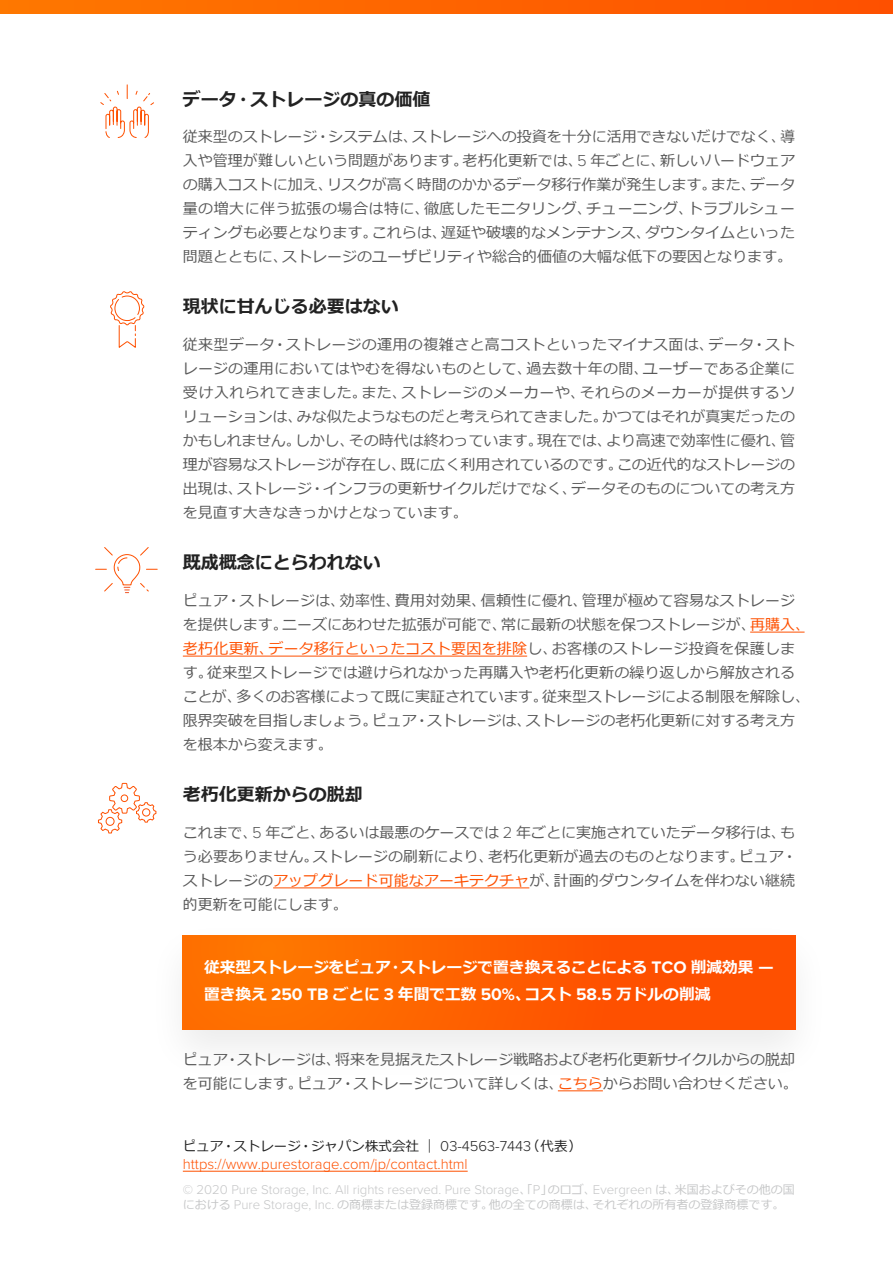
<style>
.page{position:relative;width:893px;height:1263px;background:#fff}
.page>*{position:absolute;margin:0;border:0;box-sizing:border-box;transform-origin:0 0}
.subhead_jp{font:700 18px "Meiryo";color:#222}
.box_copy_jp{font:700 15.75px/27px "Meiryo";color:#fff}
.body_copy_jp{font:15px/24px "Meiryo";color:#595959}
.company_info_jp{font:300 14.85px "Proxima Nova";color:#fe5000}
.company_info_jp-2{font:13.5px "Meiryo";color:#222}
.footer_jp{font:300 13.2px "Proxima Nova";color:#c5c6c7}
.footer_jp-2{font:12px "Meiryo";color:#c5c6c7}
.s1{font-family:"Proxima Nova";font-weight:300;font-size:16.5px}
.s2{color:#fe5000}
.s3{font-family:"Proxima Nova";font-size:17.4px}
.s4{font-family:"Proxima Nova";font-weight:300;font-size:14.85px}
.s5{font-family:"Meiryo";font-weight:400;font-size:12px}
.s6{font-family:"Proxima Nova";font-weight:300;font-size:13.2px}
</style>
<div class="page">
<svg style="left:97px;top:782px;width:60px;height:52px"></svg>
<svg style="left:95px;top:547px;width:63px;height:46px"></svg>
<svg style="left:110px;top:291px;width:35px;height:57px"></svg>
<svg style="left:100px;top:84px;width:54px;height:54px"></svg>
<hr style="left:750px;top:632px;width:54px;height:1px;background:#fe5000">
<hr style="left:183px;top:656px;width:344px;height:1px;background:#fe5000">
<hr style="left:273px;top:887px;width:256px;height:1px;background:#fe5000">
<div style="left:147px;top:918px;width:684px;height:166px;background:#000;opacity:.08"></div>
<div style="left:183px;top:935px;width:612px;height:94px;background:linear-gradient(to right,#fe7700,#fe4800)"></div>
<hr style="left:558px;top:1090px;width:45px;height:1px;background:#fe5000">
<svg style="left:0;top:0;width:893px;height:14px"></svg>
<hr style="left:183px;top:1171px;width:285px;height:1px;background:#fe5000">
<p class="subhead_jp" style="left:183px;top:86px;width:249px">データ・ストレージの真の価値</p>
<p class="body_copy_jp" style="left:183px;top:126px;width:614px;text-align:justify">従来型のストレージ・システムは、ストレージへの投資を十分に活用できないだけでなく、導入や管理が難しいという問題があります。老朽化更新では、<span class="s1">5</span> 年ごとに、新しいハードウェアの購入コストに加え、リスクが高く時間のかかるデータ移行作業が発生します。また、データ量の増大に伴う拡張の場合は特に、徹底したモニタリング、チューニング、トラブルシューティングも必要となります。これらは、遅延や破壊的なメンテナンス、ダウンタイムといった問題とともに、ストレージのユーザビリティや総合的価値の大幅な低下の要因となります。</p>
<p class="subhead_jp" style="left:183px;top:294px;width:218px">現状に甘んじる必要はない</p>
<p class="body_copy_jp" style="left:183px;top:333px;width:614px;text-align:justify">従来型データ・ストレージの運用の複雑さと高コストといったマイナス面は、データ・ストレージの運用においてはやむを得ないものとして、過去数十年の間、ユーザーである企業に受け入れられてきました。また、ストレージのメーカーや、それらのメーカーが提供するソリューションは、みな似たようなものだと考えられてきました。かつてはそれが真実だったのかもしれません。しかし、その時代は終わっています。現在では、より高速で効率性に優れ、管理が容易なストレージが存在し、既に広く利用されているのです。この近代的なストレージの出現は、ストレージ・インフラの更新サイクルだけでなく、データそのものについての考え方を見直す大きなきっかけとなっています。</p>
<p class="subhead_jp" style="left:183px;top:550px;width:199px">既成概念にとらわれない</p>
<p class="body_copy_jp" style="left:183px;top:589px;width:629px">ピュア・ストレージは、効率性、費用対効果、信頼性に優れ、管理が極めて容易なストレージを提供します。ニーズにあわせた拡張が可能で、常に最新の状態を保つストレージが、<span class="s2">再購入、老朽化更新、データ移行といったコスト要因を排除</span>し、お客様のストレージ投資を保護します。従来型ストレージでは避けられなかった再購入や老朽化更新の繰り返しから解放されることが、多くのお客様によって既に実証されています。従来型ストレージによる制限を解除し、限界突破を目指しましょう。ピュア・ストレージは、ストレージの老朽化更新に対する考え方を根本から変えます。</p>
<p class="subhead_jp" style="left:183px;top:782px;width:181px">老朽化更新からの脱却</p>
<p class="body_copy_jp" style="left:183px;top:821px;width:616px">これまで、<span class="s1">5</span> 年ごと、あるいは最悪のケースでは <span class="s1">2</span> 年ごとに実施されていたデータ移行は、もう必要ありません。ストレージの刷新により、老朽化更新が過去のものとなります。ピュア・ストレージの<span class="s2">アップグレード可能なアーキテクチャ</span>が、計画的ダウンタイムを伴わない継続的更新を可能にします。</p>
<p class="box_copy_jp" style="left:204px;top:954px;width:571px">従来型ストレージをピュア・ストレージで置き換えることによる <span class="s3">TCO</span> 削減効果 —置き換え <span class="s3">250 TB</span> ごとに <span class="s3">3</span> 年間で工数 <span class="s3">50%</span>、コスト <span class="s3">58.5</span> 万ドルの削減</p>
<p class="body_copy_jp" style="left:183px;top:1048px;width:616px">ピュア・ストレージは、将来を見据えたストレージ戦略および老朽化更新サイクルからの脱却を可能にします。ピュア・ストレージについて詳しくは、<span class="s2">こちら</span>からお問い合わせください。</p>
<p class="company_info_jp-2" style="left:183px;top:1137px;width:401px">ピュア・ストレージ・ジャパン株式会社｜ <span class="s4">03-4563-7443</span>（代表）</p>
<p class="company_info_jp" style="left:183px;top:1153px;width:286px">https://www.purestorage.com/jp/contact.html</p>
<p class="footer_jp" style="left:183px;top:1180px;width:613px">© 2020 Pure Storage, Inc. All rights reserved. Pure Storage<span class="s5">、「</span>P<span class="s5">」のロゴ、</span>Evergreen <span class="s5">は、米国およびその他の国</span></p>
<p class="footer_jp-2" style="left:183px;top:1196px;width:603px">における <span class="s6">Pure Storage, Inc.</span> の商標または登録商標です。他の全ての商標は、それぞれの所有者の登録商標です。</p>
</div>
